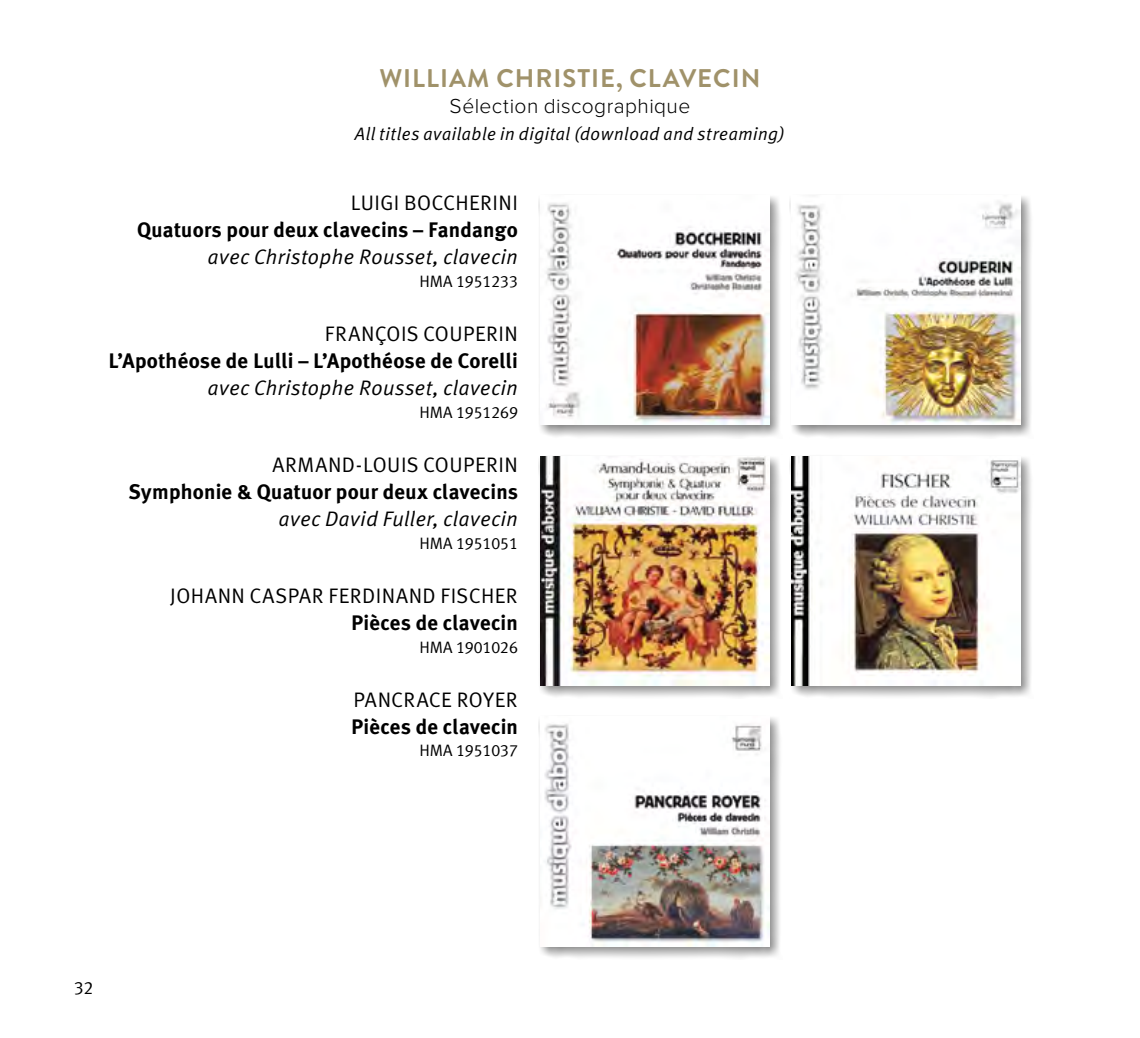
<style>
.page{position:relative;width:1140px;height:1038px;background:#fff}
.page>*{position:absolute;margin:0;border:0;box-sizing:border-box;transform-origin:0 0}
.t1{font:700 25.5px "Brandon Grotesque";letter-spacing:.04em;color:#a0926a}
.t2{font:700 21px "Meta Plus";letter-spacing:.01em;color:#000}
.t3{font:21px "Meta Plus Normal";letter-spacing:.02em;color:#000}
.t4{font:italic 21px "Meta Plus Normal";letter-spacing:.025em;color:#000}
.t5{font:300 21px "Proxima Nova";letter-spacing:.02em;color:#000}
.t6{font:italic 18px "Meta Plus Normal";letter-spacing:.03em;color:#000}
.t7{font:18px "Meta Plus Normal Caps";color:#000}
.t8{font:16.5px "Meta Plus Normal Caps";color:#000}
</style>
<div class="page">
<div style="left:538px;top:194px;width:244px;height:244px;background:#000;opacity:.45"></div>
<img style="left:540px;top:196px;width:229px;height:229px">
<div style="left:538px;top:454px;width:244px;height:245px;background:#000;opacity:.45"></div>
<img style="left:540px;top:456px;width:229px;height:229px">
<div style="left:538px;top:714px;width:244px;height:245px;background:#000;opacity:.45"></div>
<img style="left:540px;top:717px;width:229px;height:229px">
<div style="left:789px;top:194px;width:245px;height:244px;background:#000;opacity:.45"></div>
<img style="left:791px;top:196px;width:229px;height:229px">
<div style="left:789px;top:454px;width:245px;height:245px;background:#000;opacity:.45"></div>
<img style="left:791px;top:456px;width:229px;height:229px">
<p class="t1" style="left:379px;top:60px;width:382px">WILLIAM CHRISTIE, CLAVECIN</p>
<p class="t5" style="left:449px;top:96px;width:242px">Sélection discographique</p>
<p class="t6" style="left:355px;top:123px;width:432px">All titles available in digital (download and streaming)</p>
<p class="t3" style="left:351px;top:191px;width:169px">LUIGI BOCCHERINI</p>
<p class="t2" style="left:137px;top:218px;width:382px">Quatuors pour deux clavecins – Fandango</p>
<p class="t4" style="left:208px;top:245px;width:311px">avec Christophe Rousset, clavecin</p>
<p class="t8" style="left:419px;top:272px;width:100px">HMA 1951233</p>
<p class="t3" style="left:325px;top:321px;width:194px">FRANÇOIS COUPERIN</p>
<p class="t2" style="left:109px;top:348px;width:411px">L’Apothéose de Lulli – L’Apothéose de Corelli</p>
<p class="t4" style="left:208px;top:375px;width:311px">avec Christophe Rousset, clavecin</p>
<p class="t8" style="left:419px;top:402px;width:100px">HMA 1951269</p>
<p class="t3" style="left:272px;top:452px;width:247px">ARMAND-LOUIS COUPERIN</p>
<p class="t2" style="left:129px;top:479px;width:390px">Symphonie &amp; Quatuor pour deux clavecins</p>
<p class="t4" style="left:279px;top:506px;width:241px">avec David Fuller, clavecin</p>
<p class="t8" style="left:419px;top:533px;width:100px">HMA 1951051</p>
<p class="t3" style="left:170px;top:583px;width:349px">JOHANN CASPAR FERDINAND FISCHER</p>
<p class="t2" style="left:351px;top:610px;width:168px">Pièces de clavecin</p>
<p class="t8" style="left:419px;top:637px;width:100px">HMA 1901026</p>
<p class="t3" style="left:353px;top:687px;width:166px">PANCRACE ROYER</p>
<p class="t2" style="left:351px;top:714px;width:168px">Pièces de clavecin</p>
<p class="t8" style="left:419px;top:741px;width:100px">HMA 1951037</p>
<p class="t7" style="left:74px;top:977px;width:21px">32</p>
</div>
